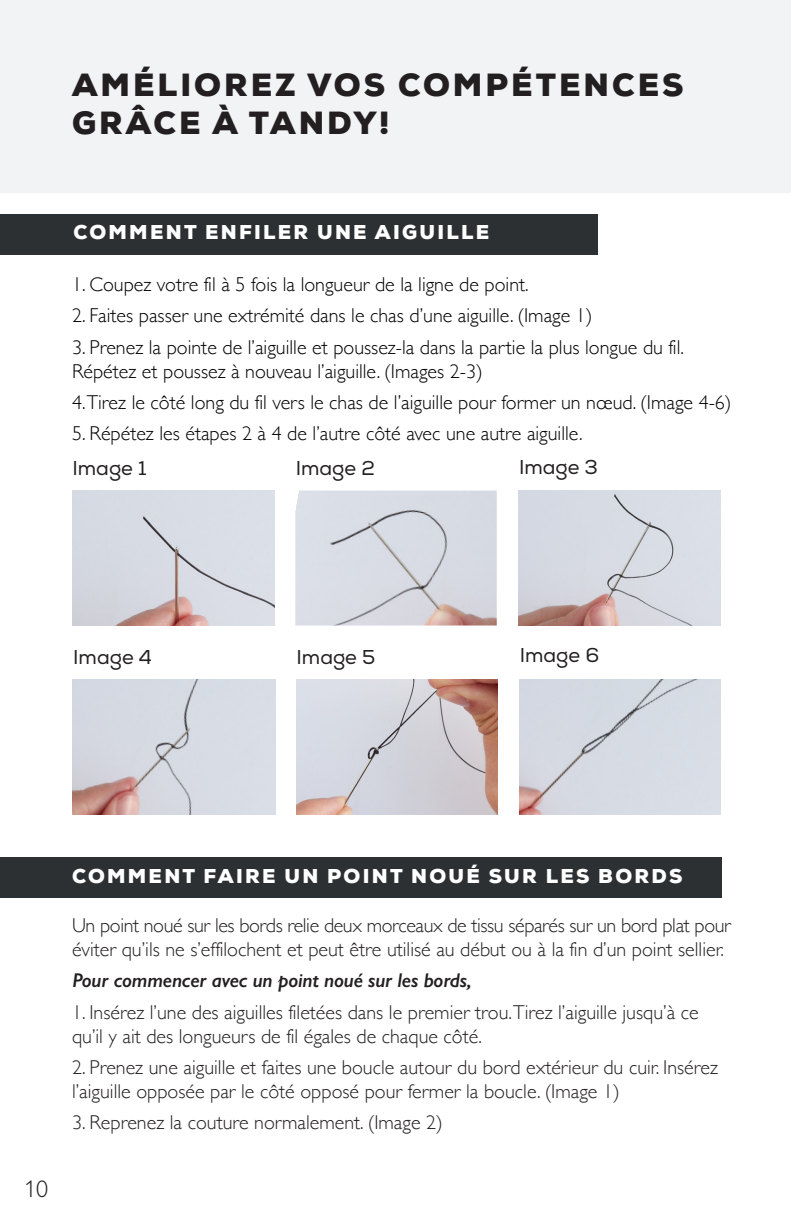
<style>
.page{position:relative;width:792px;height:1224px;background:#fff}
.page>*{position:absolute;margin:0;border:0;box-sizing:border-box;transform-origin:0 0}
.t1{font:900 32px/38.4px "Nexa";letter-spacing:.095em;color:#231f20}
.t2{font:300 24px "Gill Sans Nova";color:#231f20}
.t3{font:300 20px/24px "Gill Sans";color:#000}
.t4{font:300 20px/24px "Gill Sans";color:#231f20}
.t5{font:300 20px/24px "Gill Sans";letter-spacing:-.02em;color:#231f20}
.t6{font:900 20px "Nexa";letter-spacing:.115em;color:#fff}
.t7{font:italic 600 20px "Gill Sans";letter-spacing:-.01em;color:#231f20}
.t8{font:20px "Nexa";color:#231f20}
</style>
<div class="page">
<div style="left:0;top:0;width:791px;height:193px;background:#f2f3f4"></div>
<img style="left:72px;top:491px;width:203px;height:135px">
<img style="left:73px;top:679px;width:203px;height:135px">
<img style="left:295px;top:491px;width:202px;height:135px">
<img style="left:296px;top:679px;width:202px;height:135px">
<img style="left:519px;top:491px;width:202px;height:134px">
<div style="left:520px;top:679px;width:201px;height:135px;background:#d6dae3"></div>
<div style="left:0;top:214px;width:598px;height:41px;background:#2d3032"></div>
<div style="left:0;top:857px;width:722px;height:41px;background:#2d3032"></div>
<p class="t1" style="left:72px;top:66px;width:613px">AMÉLIOREZ VOS COMPÉTENCES<br>GRÂCE À TANDY!</p>
<p class="t6" style="left:73px;top:220px;width:417px">COMMENT ENFILER UNE AIGUILLE</p>
<p class="t3" style="left:72px;top:272px;width:458px">1. Coupez votre fil à 5 fois la longueur de la ligne de point.</p>
<p class="t3" style="left:72px;top:303px;width:522px">2. Faites passer une extrémité dans le chas d’une aiguille. (Image 1)</p>
<p class="t3" style="left:72px;top:334px;width:613px">3. Prenez la pointe de l’aiguille et poussez-la dans la partie la plus longue du fil.<br>Répétez et poussez à nouveau l’aiguille. (Images 2-3)</p>
<p class="t3" style="left:72px;top:389px;width:661px">4.Tirez le côté long du fil vers le chas de l’aiguille pour former un nœud. (Image 4-6)</p>
<p class="t3" style="left:72px;top:421px;width:512px">5. Répétez les étapes 2 à 4 de l’autre côté avec une autre aiguille.</p>
<p class="t8" style="left:73px;top:456px;width:76px">Image 1</p>
<p class="t8" style="left:519px;top:455px;width:80px">Image 3</p>
<p class="t8" style="left:296px;top:456px;width:81px">Image 2</p>
<p class="t8" style="left:73px;top:645px;width:80px">Image 4</p>
<p class="t8" style="left:297px;top:645px;width:80px">Image 5</p>
<p class="t8" style="left:520px;top:643px;width:81px">Image 6</p>
<p class="t2" style="left:24px;top:1174px;width:25px">10</p>
<p class="t6" style="left:72px;top:863px;width:612px">COMMENT FAIRE UN POINT NOUÉ SUR LES BORDS</p>
<p class="t5" style="left:72px;top:913px;width:660px">Un point noué sur les bords relie deux morceaux de tissu séparés sur un bord plat pour éviter qu’ils ne s’effilochent et peut être utilisé au début ou à la fin d’un point sellier.</p>
<p class="t7" style="left:72px;top:969px;width:401px">Pour commencer avec un point noué sur les bords,</p>
<p class="t4" style="left:72px;top:999px;width:628px">1. Insérez l’une des aiguilles filetées dans le premier trou.Tirez l’aiguille jusqu’à ce qu’il y ait des longueurs de fil égales de chaque côté.</p>
<p class="t4" style="left:72px;top:1054px;width:648px">2. Prenez une aiguille et faites une boucle autour du bord extérieur du cuir. Insérez l’aiguille opposée par le côté opposé pour fermer la boucle. (Image 1)</p>
<p class="t4" style="left:72px;top:1110px;width:372px">3. Reprenez la couture normalement. (Image 2)</p>
</div>
